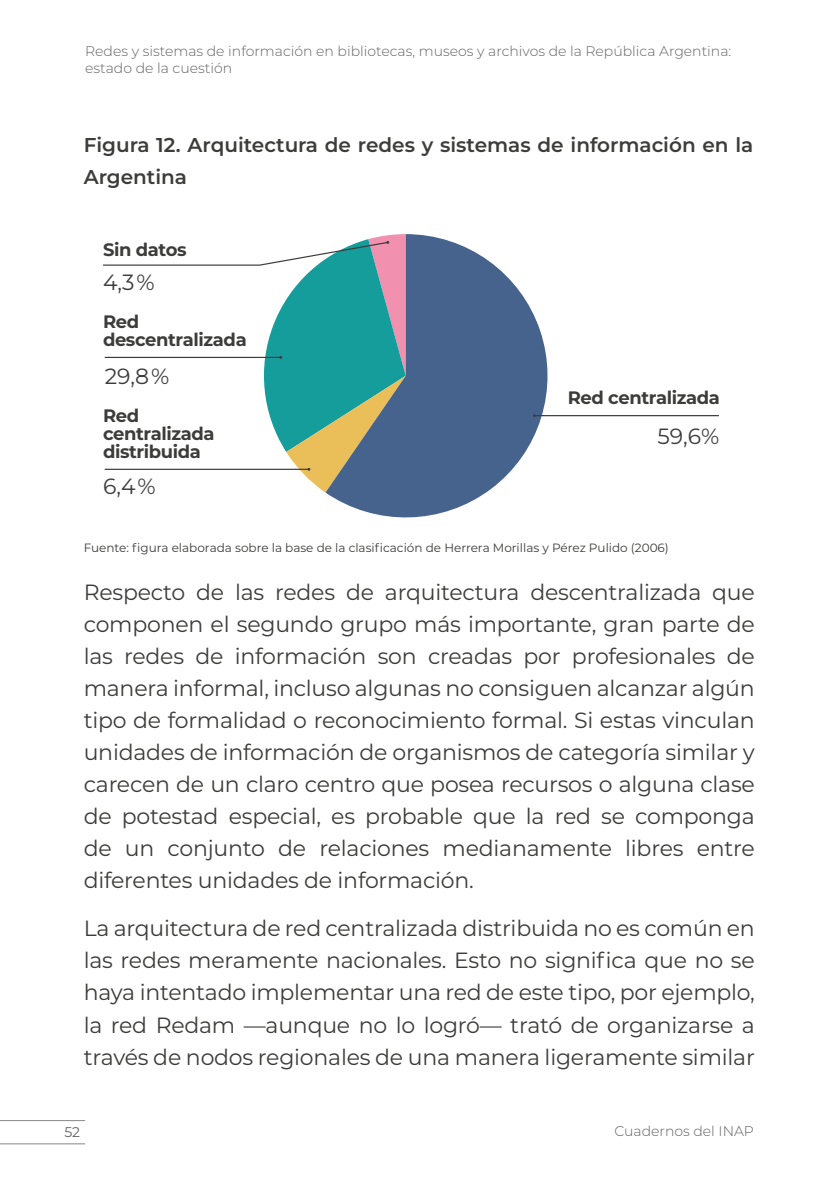
<style>
.page{position:relative;width:840px;height:1191px;background:#fff}
.page>*{position:absolute;margin:0;border:0;box-sizing:border-box;transform-origin:0 0}
.t1{font:22px/32px "Montserrat";letter-spacing:-.01em;color:#3c3c3b;text-align:justify}
.t2{font:600 20px/32px "Montserrat";color:#3c3c3b}
.t3{font:700 18px/18px "Montserrat";letter-spacing:-.02em;color:#3c3c3b}
.t4{font:300 14px/16.8px "Montserrat";color:#646363}
.t5{font:14px "Montserrat";color:#646363}
.t6{font:12px "Montserrat";color:#3c3c3b}
</style>
<div class="page">
<hr style="left:0;top:1120px;width:85px;height:1px;background:#878787">
<hr style="left:0;top:1143px;width:85px;height:1px;background:#878787">
<svg style="left:325px;top:234px;width:234px;height:284px;fill:#46638d"></svg>
<svg style="left:103px;top:234px;width:302px;height:258px"></svg>
<hr style="left:534px;top:415px;width:184px;height:1px;background:#3c3c3b">
<p class="t4" style="left:85px;top:42px;width:647px">Redes y sistemas de información en bibliotecas, museos y archivos de la República Argentina: estado de la cuestión</p>
<p class="t2" style="left:84px;top:128px;width:670px">Figura 12. Arquitectura de redes y sistemas de información en la<br>Argentina</p>
<p class="t3" style="left:103px;top:240px;width:85px">Sin datos</p>
<p class="t1" style="left:103px;top:265px;width:53px">4,3%</p>
<p class="t3" style="left:103px;top:312px;width:145px">Red descentralizada</p>
<p class="t1" style="left:105px;top:359px;width:66px">29,8%</p>
<p class="t3" style="left:103px;top:406px;width:113px">Red centralizada distribuida</p>
<p class="t1" style="left:103px;top:469px;width:54px">6,4%</p>
<p class="t3" style="left:567px;top:388px;width:153px">Red centralizada</p>
<p class="t1" style="left:657px;top:420px;width:63px">59,6%</p>
<p class="t6" style="left:84px;top:539px;width:586px">Fuente: figura elaborada sobre la base de la clasificación de Herrera Morillas y Pérez Pulido (2006)</p>
<p class="t1" style="left:84px;top:575px;width:672px">Respecto de las redes de arquitectura descentralizada que componen el segundo grupo más importante, gran parte de las redes de información son creadas por profesionales de manera informal, incluso algunas no consiguen alcanzar algún tipo de formalidad o reconocimiento formal. Si estas vinculan unidades de información de organismos de categoría similar y carecen de un claro centro que posea recursos o alguna clase de potestad especial, es probable que la red se componga de un conjunto de relaciones medianamente libres entre diferentes unidades de información.</p>
<p class="t1" style="left:84px;top:912px;width:672px">La arquitectura de red centralizada distribuida no es común en las redes meramente nacionales. Esto no significa que no se haya intentado implementar una red de este tipo, por ejemplo, la red Redam —aunque no lo logró— trató de organizarse a través de nodos regionales de una manera ligeramente similar</p>
<p class="t5" style="left:64px;top:1122px;width:17px">52</p>
<p class="t4" style="left:614px;top:1122px;width:141px">Cuadernos del INAP</p>
</div>
